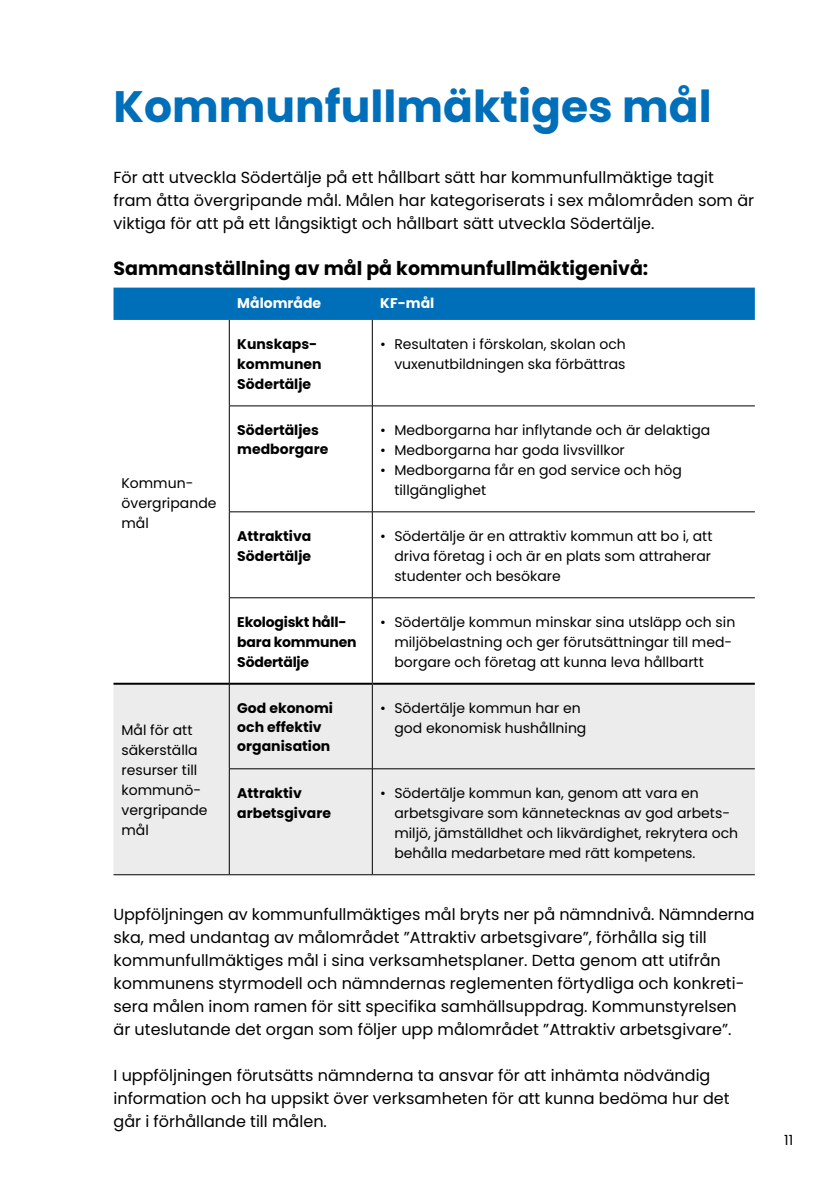
<style>
.page{position:relative;width:840px;height:1191px;background:#fff}
.page>*{position:absolute;margin:0;border:0;box-sizing:border-box;transform-origin:0 0}
.Rubrik_1{font:700 44px "Poppins Latin";color:#006fba}
.Rubrik_2{font:700 19px "Poppins Latin";color:#000}
.Brödtext_Poppins{font:16px/23px "Poppins Latin";color:#000}
.Tabelltext{font:14px/20px "Poppins Latin";color:#000}
.Tabelltext-2{font:700 14px/20px "Poppins Latin";color:#000}
.Tabelltext-3{font:700 14px "Poppins Latin";color:#fff}
</style>
<div class="page">
<div style="left:113px;top:288px;width:641px;height:32px;background:#006fba"></div>
<div style="left:113px;top:684px;width:641px;height:190px;background:#ececec"></div>
<hr style="left:372px;top:320px;width:1px;height:85px;background:#000">
<hr style="left:229px;top:405px;width:143px;height:1px;background:#000">
<hr style="left:372px;top:405px;width:382px;height:1px;background:#000">
<hr style="left:372px;top:406px;width:1px;height:105px;background:#000">
<hr style="left:229px;top:511px;width:143px;height:1px;background:#000">
<hr style="left:372px;top:511px;width:382px;height:1px;background:#000">
<hr style="left:372px;top:512px;width:1px;height:85px;background:#000">
<hr style="left:229px;top:597px;width:143px;height:1px;background:#000">
<hr style="left:372px;top:597px;width:382px;height:1px;background:#000">
<hr style="left:372px;top:598px;width:1px;height:84px;background:#000">
<hr style="left:372px;top:684px;width:1px;height:84px;background:#000">
<hr style="left:229px;top:768px;width:143px;height:1px;background:#000">
<hr style="left:372px;top:768px;width:382px;height:1px;background:#000">
<hr style="left:372px;top:769px;width:1px;height:105px;background:#000">
<hr style="left:113px;top:874px;width:116px;height:1px;background:#000">
<hr style="left:229px;top:874px;width:143px;height:1px;background:#000">
<hr style="left:372px;top:874px;width:382px;height:1px;background:#000">
<hr style="left:113px;top:682px;width:116px;height:2px;background:#000">
<hr style="left:229px;top:682px;width:143px;height:2px;background:#000">
<hr style="left:372px;top:682px;width:382px;height:2px;background:#000">
<hr style="left:229px;top:320px;width:1px;height:85px;background:#000">
<hr style="left:229px;top:406px;width:1px;height:105px;background:#000">
<hr style="left:229px;top:512px;width:1px;height:85px;background:#000">
<hr style="left:229px;top:598px;width:1px;height:85px;background:#000">
<hr style="left:229px;top:683px;width:1px;height:85px;background:#000">
<hr style="left:229px;top:769px;width:1px;height:105px;background:#000">
<h1 class="Rubrik_1" style="left:113px;top:78px;width:599px">Kommunfullmäktiges mål</h1>
<p class="Brödtext_Poppins" style="left:113px;top:166px;width:641px">För att utveckla Södertälje på ett hållbart sätt har kommunfullmäktige tagit fram åtta övergripande mål. Målen har kategoriserats i sex målområden som är viktiga för att på ett långsiktigt och hållbart sätt utveckla Södertälje.</p>
<h2 class="Rubrik_2" style="left:113px;top:256px;width:536px">Sammanställning av mål på kommunfullmäktigenivå:</h2>
<p class="Tabelltext" style="left:121px;top:473px;width:96px">Kommun&shy;övergripande mål</p>
<p class="Tabelltext" style="left:121px;top:720px;width:87px">Mål för att säkerställa resurser till kommunö&shy;vergripande mål</p>
<p class="Tabelltext-3" style="left:237px;top:293px;width:85px">Målområde</p>
<p class="Tabelltext-3" style="left:380px;top:293px;width:55px">KF-mål</p>
<p class="Tabelltext-2" style="left:237px;top:334px;width:86px">Kunskaps&shy;kommunen<br>Södertälje</p>
<p class="Tabelltext" style="left:380px;top:334px;width:247px;text-align:right">• Resultaten i förskolan, skolan och vuxenutbildningen ska förbättras</p>
<p class="Tabelltext-2" style="left:237px;top:420px;width:92px;line-height:19px">Södertäljes medborgare</p>
<p class="Tabelltext" style="left:380px;top:420px;width:331px">• Medborgarna har inflytande och är delaktiga</p>
<p class="Tabelltext" style="left:380px;top:440px;width:246px">• Medborgarna har goda livsvillkor</p>
<p class="Tabelltext" style="left:394px;top:460px;width:289px;text-indent:-14px">• Medborgarna får en god service och hög tillgänglighet</p>
<p class="Tabelltext-2" style="left:237px;top:526px;width:75px">Attraktiva<br>Södertälje</p>
<p class="Tabelltext" style="left:394px;top:526px;width:319px;text-align:justify;text-indent:-14px">• Södertälje är en attraktiv kommun att bo i, att driva företag i och är en plats som attraherar studenter och besökare</p>
<p class="Tabelltext-2" style="left:237px;top:612px;width:121px">Ekologiskt håll&shy;bara kommunen<br>Södertälje</p>
<p class="Tabelltext" style="left:394px;top:612px;width:342px;text-indent:-14px">• Södertälje kommun minskar sina utsläpp och sin miljöbelastning och ger förutsättningar till med&shy;borgare och företag att kunna leva hållbartt</p>
<p class="Tabelltext-2" style="left:237px;top:698px;width:97px;line-height:19px">God ekonomi och effektiv organisation</p>
<p class="Tabelltext" style="left:394px;top:697px;width:193px;text-indent:-14px">• Södertälje kommun har en god ekonomisk hushållning</p>
<p class="Tabelltext-2" style="left:237px;top:783px;width:95px">Attraktiv arbetsgivare</p>
<p class="Tabelltext" style="left:394px;top:783px;width:345px;text-indent:-14px">• Södertälje kommun kan, genom att vara en arbetsgivare som kännetecknas av god arbets&shy;miljö, jämställdhet och likvärdighet, rekrytera och behålla medarbetare med rätt kompetens.</p>
<p class="Brödtext_Poppins" style="left:113px;top:902px;width:642px">Uppföljningen av kommunfullmäktiges mål bryts ner på nämndnivå. Nämnderna ska, med undantag av målområdet ”Attraktiv arbetsgivare”, förhålla sig till kommunfullmäktiges mål i sina verksamhetsplaner. Detta genom att utifrån kommunens styrmodell och nämndernas reglementen förtydliga och konkreti&shy;sera målen inom ramen för sitt specifika samhällsuppdrag. Kommunstyrelsen är uteslutande det organ som följer upp målområdet ”Attraktiv arbetsgivare”.</p>
<p class="Brödtext_Poppins" style="left:113px;top:1063px;width:617px">I uppföljningen förutsätts nämnderna ta ansvar för att inhämta nödvändig information och ha uppsikt över verksamheten för att kunna bedöma hur det går i förhållande till målen.</p>
<p class="Tabelltext" style="left:783px;top:1130px;width:10px">11</p>
</div>
